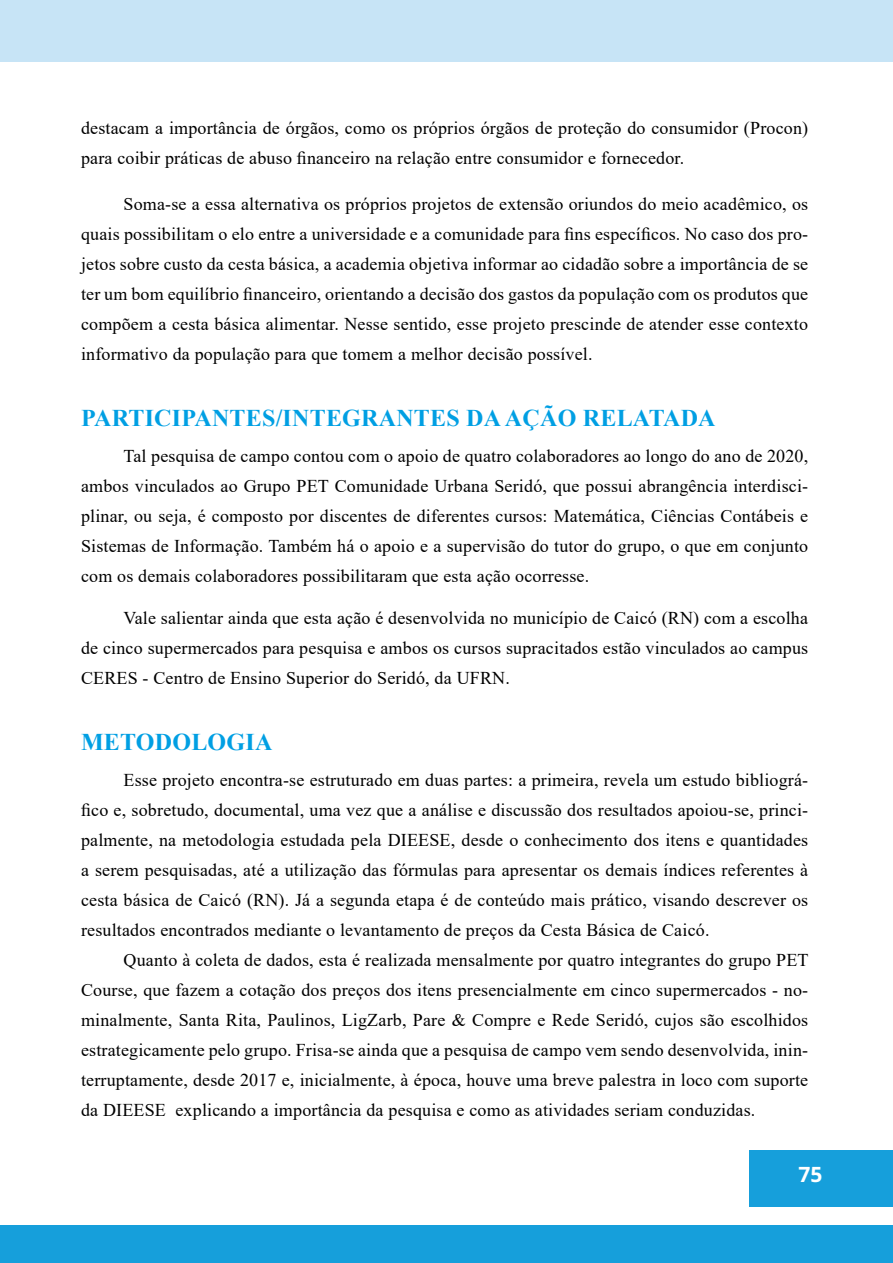
<style>
.page{position:relative;width:893px;height:1263px;background:#fff}
.page>*{position:absolute;margin:0;border:0;box-sizing:border-box;transform-origin:0 0}
.t1{font:700 24px "Times New Roman";letter-spacing:.01em;color:#009fe3}
.t2{font:700 21px "Open Sans";color:#fff}
.t3{font:18px/30px "Times New Roman";letter-spacing:.01em;color:#000;text-align:justify}
</style>
<div class="page">
<div style="left:0;top:0;width:893px;height:62px;background:#c7e4f6"></div>
<div style="left:749px;top:1150px;width:144px;height:57px;background:#169fdb"></div>
<div style="left:0;top:1225px;width:893px;height:38px;background:#169fdb"></div>
<p class="t3" style="left:81px;top:112px;width:729px">destacam a importância de órgãos, como os próprios órgãos de proteção do consumidor (Procon) para coibir práticas de abuso financeiro na relação entre consumidor e fornecedor.</p>
<p class="t3" style="left:81px;top:188px;width:729px;text-indent:43px">Soma-se a essa alternativa os próprios projetos de extensão oriundos do meio acadêmico, os quais possibilitam o elo entre a universidade e a comunidade para fins específicos. No caso dos pro&shy;jetos sobre custo da cesta básica, a academia objetiva informar ao cidadão sobre a importância de se ter um bom equilíbrio financeiro, orientando a decisão dos gastos da população com os produtos que compõem a cesta básica alimentar. Nesse sentido, esse projeto prescinde de atender esse contexto informativo da população para que tomem a melhor decisão possível.</p>
<h1 class="t1" style="left:81px;top:401px;width:636px">PARTICIPANTES/INTEGRANTES DA AÇÃO RELATADA</h1>
<p class="t3" style="left:81px;top:440px;width:729px;text-indent:43px">Tal pesquisa de campo contou com o apoio de quatro colaboradores ao longo do ano de 2020, ambos vinculados ao Grupo PET Comunidade Urbana Seridó, que possui abrangência interdisci&shy;plinar, ou seja, é composto por discentes de diferentes cursos: Matemática, Ciências Contábeis e Sistemas de Informação. Também há o apoio e a supervisão do tutor do grupo, o que em conjunto com os demais colaboradores possibilitaram que esta ação ocorresse.</p>
<p class="t3" style="left:81px;top:602px;width:729px;text-indent:43px">Vale salientar ainda que esta ação é desenvolvida no município de Caicó (RN) com a escolha de cinco supermercados para pesquisa e ambos os cursos supracitados estão vinculados ao campus CERES - Centro de Ensino Superior do Seridó, da UFRN.</p>
<h1 class="t1" style="left:81px;top:725px;width:193px">METODOLOGIA</h1>
<p class="t3" style="left:81px;top:764px;width:729px;text-indent:43px">Esse projeto encontra-se estruturado em duas partes: a primeira, revela um estudo bibliográ&shy;fico e, sobretudo, documental, uma vez que a análise e discussão dos resultados apoiou-se, princi&shy;palmente, na metodologia estudada pela DIEESE, desde o conhecimento dos itens e quantidades a serem pesquisadas, até a utilização das fórmulas para apresentar os demais índices referentes à cesta básica de Caicó (RN). Já a segunda etapa é de conteúdo mais prático, visando descrever os resultados encontrados mediante o levantamento de preços da Cesta Básica de Caicó.</p>
<p class="t3" style="left:81px;top:944px;width:729px;text-indent:43px">Quanto à coleta de dados, esta é realizada mensalmente por quatro integrantes do grupo PET Course, que fazem a cotação dos preços dos itens presencialmente em cinco supermercados - no&shy;minalmente, Santa Rita, Paulinos, LigZarb, Pare &amp; Compre e Rede Seridó, cujos são escolhidos estrategicamente pelo grupo. Frisa-se ainda que a pesquisa de campo vem sendo desenvolvida, inin&shy;terruptamente, desde 2017 e, inicialmente, à época, houve uma breve palestra in loco com suporte da DIEESE explicando a importância da pesquisa e como as atividades seriam conduzidas.</p>
<p class="t2" style="left:799px;top:1160px;width:26px">75</p>
</div>
